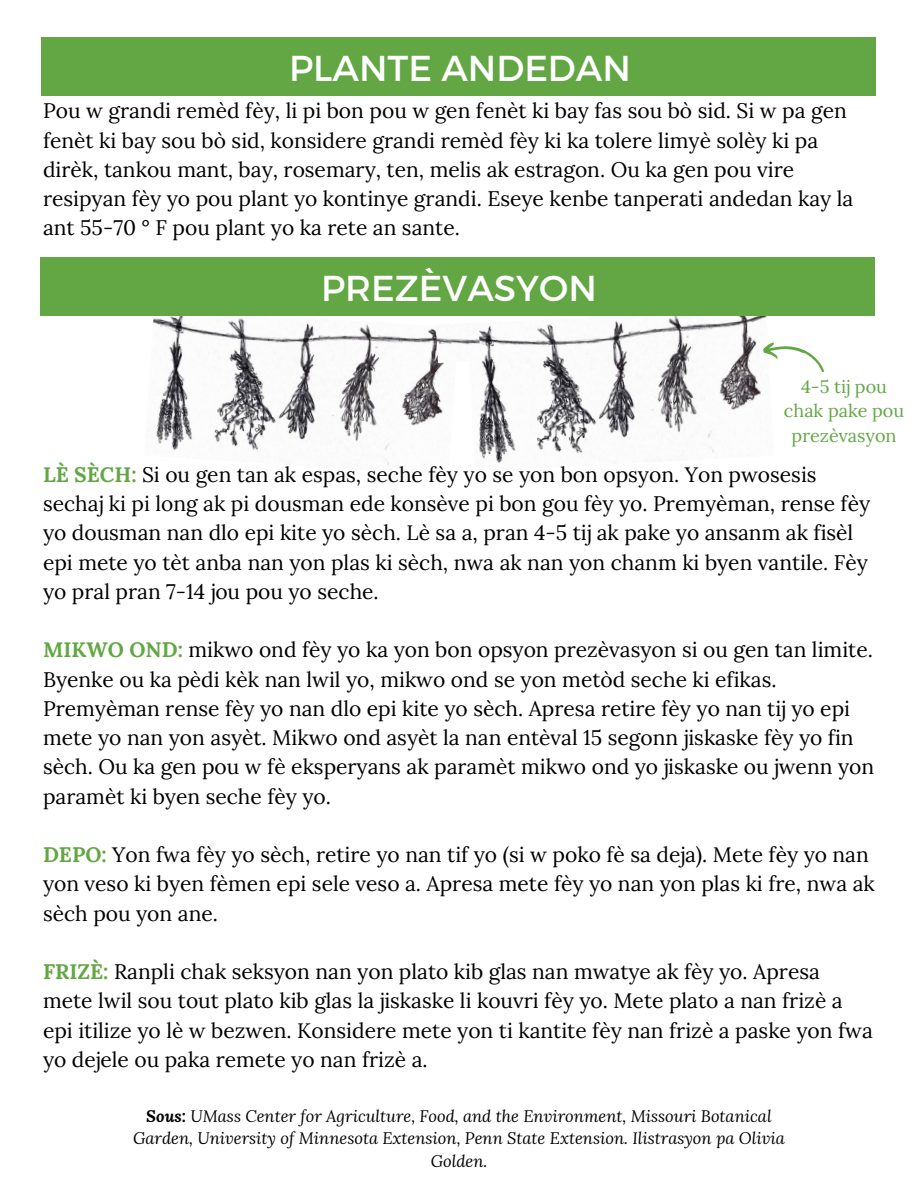
<style>
.page{position:relative;width:918px;height:1188px;background:#fff}
.page>*{position:absolute;margin:0;border:0;box-sizing:border-box;transform-origin:0 0}
.t1{font:36px "Montserrat";color:#fff}
.t2{font:21px/29.2px "Lora";color:#000}
.t3{font:18px/24.8px "Lora";color:#62a744;text-align:center}
.t4{font:italic 16.5px/22.5px "Lora";color:#000;text-align:center}
.s1{font-weight:700;color:#62a744}
.s2{font-weight:700}
</style>
<div class="page">
<div style="left:42px;top:37px;width:834px;height:59px;background:#62a744"></div>
<img style="left:153px;top:316px;width:291px;height:150px">
<img style="left:479px;top:316px;width:288px;height:148px">
<div style="left:40px;top:257px;width:835px;height:59px;background:#62a744"></div>
<svg style="left:761px;top:338px;width:63px;height:35px"></svg>
<img style="left:436px;top:322px;width:45px;height:41px">
<h1 class="t1" style="left:289px;top:45px;width:343px">PLANTE ANDEDAN</h1>
<p class="t2" style="left:43px;top:96px;width:812px">Pou w grandi remèd fèy, li pi bon pou w gen fenèt ki bay fas sou bò sid. Si w pa gen fenèt ki bay sou bò sid, konsidere grandi remèd fèy ki ka tolere limyè solèy ki pa dirèk, tankou mant, bay, rosemary, ten, melis ak estragon. Ou ka gen pou vire resipyan fèy yo pou plant yo kontinye grandi. Eseye kenbe tanperati andedan kay la ant 55-70 ° F pou plant yo ka rete an sante.</p>
<h1 class="t1" style="left:321px;top:265px;width:277px">PREZÈVASYON</h1>
<p class="t3" style="left:784px;top:374px;width:122px">4-5 tij pou chak pake pou prezèvasyon</p>
<p class="t2" style="left:43px;top:460px;width:829px"><span class="s1">LÈ SÈCH:</span> Si ou gen tan ak espas, seche fèy yo se yon bon opsyon. Yon pwosesis sechaj ki pi long ak pi dousman ede konsève pi bon gou fèy yo. Premyèman, rense fèy yo dousman nan dlo epi kite yo sèch. Lè sa a, pran 4-5 tij ak pake yo ansanm ak fisèl epi mete yo tèt anba nan yon plas ki sèch, nwa ak nan yon chanm ki byen vantile. Fèy yo pral pran 7-14 jou pou yo seche.</p>
<p class="t2" style="left:43px;top:635px;width:833px"><span class="s1">MIKWO OND:</span> mikwo ond fèy yo ka yon bon opsyon prezèvasyon si ou gen tan limite.<br>Byenke ou ka pèdi kèk nan lwil yo, mikwo ond se yon metòd seche ki efikas.<br>Premyèman rense fèy yo nan dlo epi kite yo sèch. Apresa retire fèy yo nan tij yo epi mete yo nan yon asyèt. Mikwo ond asyèt la nan entèval 15 segonn jiskaske fèy yo fin sèch. Ou ka gen pou w fè eksperyans ak paramèt mikwo ond yo jiskaske ou jwenn yon paramèt ki byen seche fèy yo.</p>
<p class="t2" style="left:43px;top:840px;width:833px"><span class="s1">DEPO:</span> Yon fwa fèy yo sèch, retire yo nan tif yo (si w poko fè sa deja). Mete fèy yo nan yon veso ki byen fèmen epi sele veso a. Apresa mete fèy yo nan yon plas ki fre, nwa ak sèch pou yon ane.</p>
<p class="t2" style="left:43px;top:957px;width:831px"><span class="s1">FRIZÈ:</span> Ranpli chak seksyon nan yon plato kib glas nan mwatye ak fèy yo. Apresa mete lwil sou tout plato kib glas la jiskaske li kouvri fèy yo. Mete plato a nan frizè a epi itilize yo lè w bezwen. Konsidere mete yon ti kantite fèy nan frizè a paske yon fwa yo dejele ou paka remete yo nan frizè a.</p>
<p class="t4" style="left:133px;top:1104px;width:653px"><span class="s2">Sous:</span> UMass Center for Agriculture, Food, and the Environment, Missouri Botanical<br>Garden, University of Minnesota Extension, Penn State Extension. Ilistrasyon pa Olivia<br>Golden.</p>
</div>
